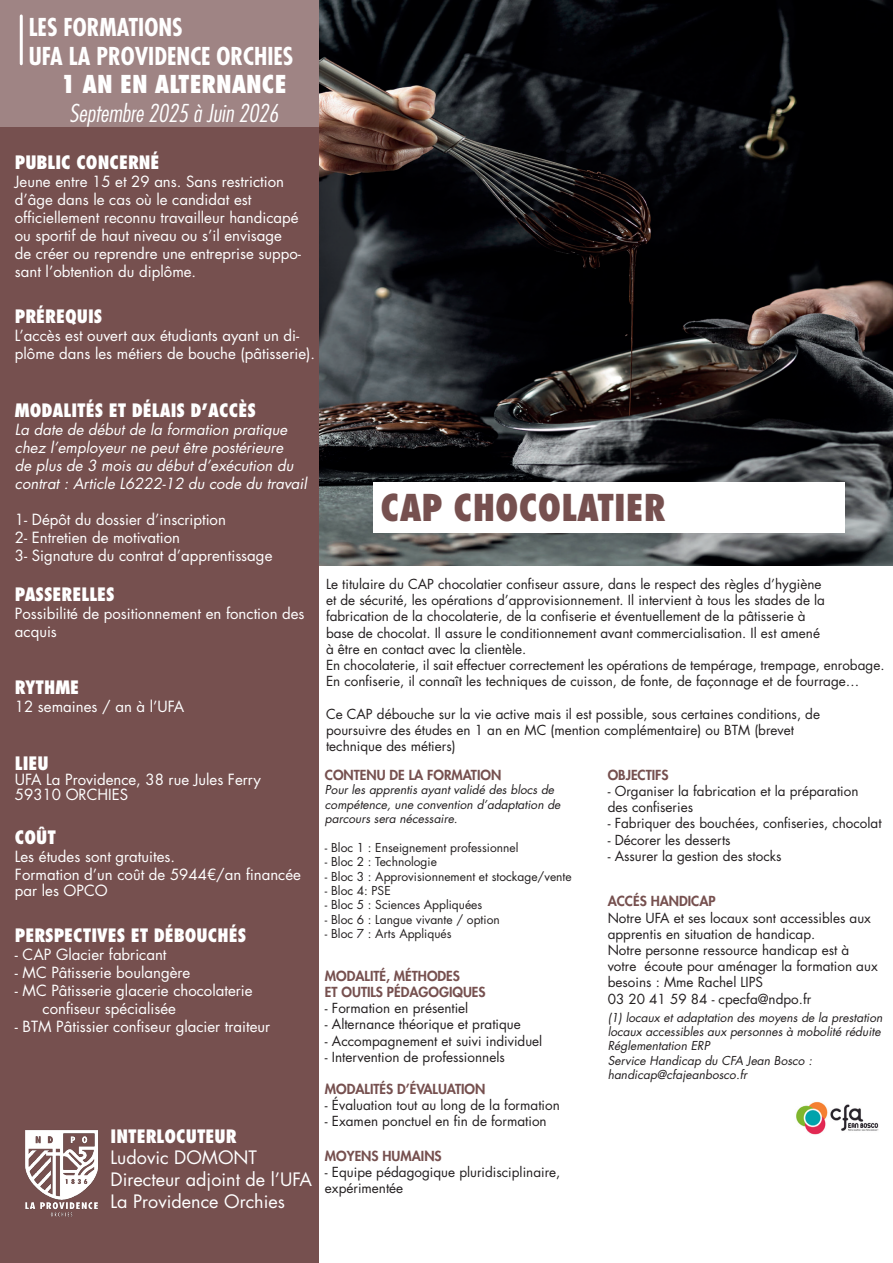
<style>
.page{position:relative;width:893px;height:1263px;background:#fff}
.page>*{position:absolute;margin:0;border:0;box-sizing:border-box;transform-origin:0 0}
.t1{font:800 condensed 36px "Futura Std";color:#76504f}
.t2{font:700 condensed 24px/28.8px "Futura Std";color:#fff}
.t3{font:italic 300 condensed 24px "Futura Std";color:#fff}
.t4{font:800 condensed 24px "Futura Std";color:#fff}
.t5{font:800 condensed 18px "Futura Std";color:#fff}
.t6{font:18px "Futura Std";color:#fff}
.t7{font:15px/18px "Futura Std";color:#fff}
.t8{font:italic 15px "Futura Std";color:#fff}
.t9{font:13.5px/16.2px "Futura Std";color:#231f20}
.t10{font:800 13.5px "Futura Std";color:#76504f}
.t11{font:italic 12px "Futura Std";color:#231f20}
.t12{font:12px "Futura Std";color:#231f20}
</style>
<div class="page">
<img style="left:319px;top:1px;width:574px;height:565px">
<div style="left:0;top:128px;width:319px;height:1135px;background:#76504f"></div>
<div style="left:0;top:0;width:319px;height:128px;background:#9f8484"></div>
<div style="left:373px;top:482px;width:471px;height:51px;background:#fff"></div>
<hr style="left:20px;top:16px;width:3px;height:48px;background:#fff">
<img style="left:25px;top:1130px;width:73px;height:87px">
<img style="left:796px;top:1102px;width:83px;height:33px">
<p class="t2" style="left:29px;top:13px;width:266px">LES FORMATIONS<br>UFA LA PROVIDENCE ORCHIES</p>
<p class="t4" style="left:61px;top:69px;width:227px">1 AN EN ALTERNANCE</p>
<p class="t3" style="left:69px;top:99px;width:211px">Septembre 2025 à Juin 2026</p>
<p class="t5" style="left:15px;top:151px;width:146px">PUBLIC CONCERNÉ</p>
<p class="t7" style="left:15px;top:172px;width:271px">Jeune entre 15 et 29 ans. Sans restriction</p>
<p class="t7" style="left:15px;top:190px;width:238px">d’âge dans le cas où le candidat est</p>
<p class="t7" style="left:15px;top:208px;width:285px">officiellement reconnu travailleur handicapé</p>
<p class="t7" style="left:15px;top:226px;width:269px">ou sportif de haut niveau ou s’il envisage</p>
<p class="t7" style="left:15px;top:244px;width:288px">de créer ou reprendre une entreprise suppo&shy;sant l’obtention du diplôme.</p>
<p class="t5" style="left:15px;top:305px;width:89px">PRÉREQUIS</p>
<p class="t7" style="left:15px;top:327px;width:302px">L’accès est ouvert aux étudiants ayant un di&shy;plôme dans les métiers de bouche (pâtisserie).</p>
<p class="t5" style="left:15px;top:399px;width:242px">MODALITÉS ET DÉLAIS D’ACCÈS</p>
<p class="t8" style="left:15px;top:420px;width:274px">La date de début de la formation pratique</p>
<p class="t8" style="left:15px;top:438px;width:270px">chez l’employeur ne peut être postérieure</p>
<p class="t8" style="left:15px;top:456px;width:280px">de plus de 3 mois au début d’exécution du</p>
<p class="t8" style="left:15px;top:474px;width:294px">contrat : Article L6222-12 du code du travail</p>
<p class="t7" style="left:15px;top:511px;width:213px">1- Dépôt du dossier d’inscription</p>
<p class="t7" style="left:15px;top:529px;width:167px">2- Entretien de motivation</p>
<p class="t7" style="left:15px;top:547px;width:259px">3- Signature du contrat d’apprentissage</p>
<p class="t5" style="left:15px;top:583px;width:101px">PASSERELLES</p>
<p class="t7" style="left:15px;top:604px;width:291px">Possibilité de positionnement en fonction des acquis</p>
<p class="t5" style="left:15px;top:676px;width:66px">RYTHME</p>
<p class="t7" style="left:15px;top:698px;width:171px">12 semaines / an à l’UFA</p>
<p class="t5" style="left:15px;top:752px;width:35px">LIEU</p>
<p class="t7" style="left:15px;top:770px;width:248px">UFA La Providence, 38 rue Jules Ferry</p>
<p class="t7" style="left:15px;top:785px;width:115px">59310 ORCHIES</p>
<p class="t5" style="left:15px;top:826px;width:43px">COÛT</p>
<p class="t7" style="left:15px;top:847px;width:162px">Les études sont gratuites.</p>
<p class="t7" style="left:15px;top:865px;width:288px">Formation d’un coût de 5944€/an financée</p>
<p class="t7" style="left:15px;top:882px;width:94px">par les OPCO</p>
<p class="t5" style="left:15px;top:923px;width:233px">PERSPECTIVES ET DÉBOUCHÉS</p>
<p class="t7" style="left:15px;top:945px;width:153px">- CAP Glacier fabricant</p>
<p class="t7" style="left:15px;top:963px;width:177px">- MC Pâtisserie boulangère</p>
<p class="t7" style="left:15px;top:981px;width:239px">- MC Pâtisserie glacerie chocolaterie</p>
<p class="t7" style="left:43px;top:999px;width:135px">confiseur spécialisée</p>
<p class="t7" style="left:15px;top:1017px;width:257px">- BTM Pâtissier confiseur glacier traiteur</p>
<p class="t5" style="left:111px;top:1125px;width:128px">INTERLOCUTEUR</p>
<p class="t6" style="left:111px;top:1146px;width:148px">Ludovic DOMONT</p>
<p class="t6" style="left:111px;top:1168px;width:203px">Directeur adjoint de l’UFA</p>
<p class="t6" style="left:111px;top:1189px;width:176px">La Providence Orchies</p>
<p class="t1" style="left:381px;top:485px;width:286px">CAP CHOCOLATIER</p>
<p class="t9" style="left:326px;top:576px;width:497px">Le titulaire du CAP chocolatier confiseur assure, dans le respect des règles d’hygiène</p>
<p class="t9" style="left:326px;top:592px;width:500px">et de sécurité, les opérations d’approvisionnement. Il intervient à tous les stades de la</p>
<p class="t9" style="left:326px;top:608px;width:481px">fabrication de la chocolaterie, de la confiserie et éventuellement de la pâtisserie à</p>
<p class="t9" style="left:326px;top:625px;width:495px">base de chocolat. Il assure le conditionnement avant commercialisation. Il est amené</p>
<p class="t9" style="left:326px;top:641px;width:202px">à être en contact avec la clientèle.</p>
<p class="t9" style="left:326px;top:657px;width:560px">En chocolaterie, il sait effectuer correctement les opérations de tempérage, trempage, enrobage.<br>En confiserie, il connaît les techniques de cuisson, de fonte, de façonnage et de fourrage…</p>
<p class="t9" style="left:326px;top:706px;width:496px">Ce CAP débouche sur la vie active mais il est possible, sous certaines conditions, de</p>
<p class="t9" style="left:326px;top:722px;width:470px">poursuivre des études en 1 an en MC (mention complémentaire) ou BTM (brevet</p>
<p class="t9" style="left:326px;top:738px;width:131px">technique des métiers)</p>
<p class="t10" style="left:325px;top:766px;width:178px">CONTENU DE LA FORMATION</p>
<p class="t11" style="left:325px;top:782px;width:231px">Pour les apprentis ayant validé des blocs de</p>
<p class="t11" style="left:325px;top:796px;width:237px">compétence, une convention d’adaptation de</p>
<p class="t11" style="left:325px;top:811px;width:134px">parcours sera nécessaire.</p>
<p class="t12" style="left:325px;top:840px;width:195px">- Bloc 1 : Enseignement professionnel</p>
<p class="t12" style="left:325px;top:854px;width:113px">- Bloc 2 : Technologie</p>
<p class="t12" style="left:325px;top:868px;width:248px">- Bloc 3 : Approvisionnement et stockage/vente</p>
<p class="t12" style="left:325px;top:883px;width:67px">- Bloc 4: PSE</p>
<p class="t12" style="left:325px;top:897px;width:159px">- Bloc 5 : Sciences Appliquées</p>
<p class="t12" style="left:325px;top:912px;width:176px">- Bloc 6 : Langue vivante / option</p>
<p class="t12" style="left:325px;top:926px;width:128px">- Bloc 7 : Arts Appliqués</p>
<p class="t10" style="left:325px;top:967px;width:137px">MODALITÉ, MÉTHODES</p>
<p class="t10" style="left:325px;top:983px;width:162px">ET OUTILS PÉDAGOGIQUES</p>
<p class="t9" style="left:325px;top:1000px;width:145px">- Formation en présentiel</p>
<p class="t9" style="left:325px;top:1016px;width:197px">- Alternance théorique et pratique</p>
<p class="t9" style="left:325px;top:1032px;width:219px">- Accompagnement et suivi individuel</p>
<p class="t9" style="left:325px;top:1049px;width:181px">- Intervention de professionnels</p>
<p class="t10" style="left:325px;top:1080px;width:162px">MODALITÉS D’ÉVALUATION</p>
<p class="t9" style="left:325px;top:1097px;width:236px">- Évaluation tout au long de la formation</p>
<p class="t9" style="left:325px;top:1113px;width:223px">- Examen ponctuel en fin de formation</p>
<p class="t10" style="left:608px;top:766px;width:62px">OBJECTIFS</p>
<p class="t9" style="left:608px;top:783px;width:252px">- Organiser la fabrication et la préparation</p>
<p class="t9" style="left:608px;top:799px;width:87px">des confiseries</p>
<p class="t9" style="left:608px;top:815px;width:275px">- Fabriquer des bouchées, confiseries, chocolat</p>
<p class="t9" style="left:608px;top:832px;width:124px">- Décorer les desserts</p>
<p class="t9" style="left:608px;top:848px;width:175px">- Assurer la gestion des stocks</p>
<p class="t10" style="left:608px;top:893px;width:109px">ACCÉS HANDICAP</p>
<p class="t9" style="left:608px;top:910px;width:265px">Notre UFA et ses locaux sont accessibles aux apprentis en situation de handicap.</p>
<p class="t9" style="left:608px;top:942px;width:271px">Notre personne ressource handicap est à votre écoute pour aménager la formation aux besoins : Mme Rachel LIPS</p>
<p class="t9" style="left:608px;top:991px;width:205px">03 20 41 59 84 - cpecfa@ndpo.fr</p>
<p class="t11" style="left:608px;top:1009px;width:276px">(1) locaux et adaptation des moyens de la prestation</p>
<p class="t11" style="left:608px;top:1024px;width:274px">locaux accessibles aux personnes à mobolité réduite</p>
<p class="t11" style="left:608px;top:1038px;width:103px">Réglementation ERP</p>
<p class="t11" style="left:608px;top:1053px;width:206px">Service Handicap du CFA Jean Bosco :</p>
<p class="t11" style="left:608px;top:1067px;width:141px">handicap@cfajeanbosco.fr</p>
<p class="t10" style="left:325px;top:1147px;width:118px">MOYENS HUMAINS</p>
<p class="t9" style="left:325px;top:1164px;width:237px">- Equipe pédagogique pluridisciplinaire, expérimentée</p>
</div>
